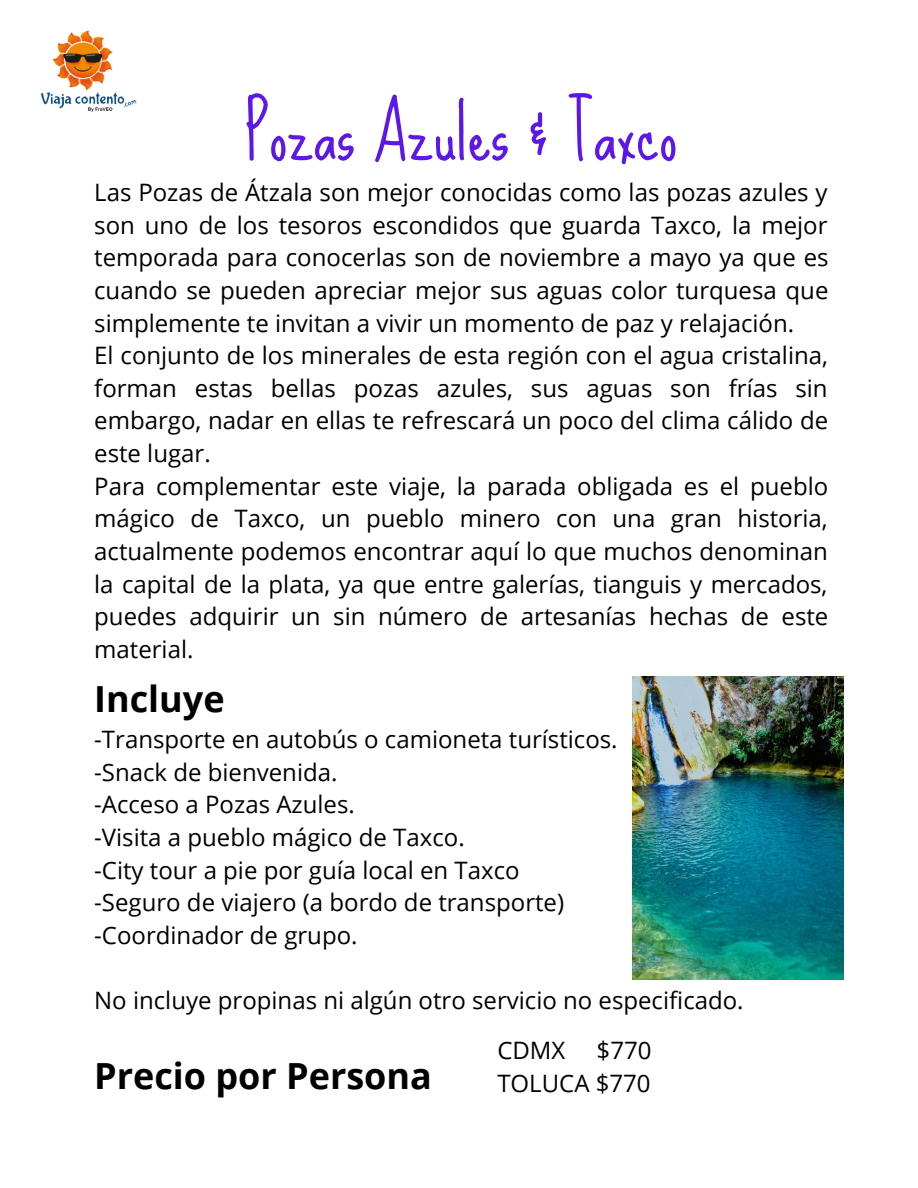
<style>
.page{position:relative;width:918px;height:1188px;background:#fff}
.page>*{position:absolute;margin:0;border:0;box-sizing:border-box;transform-origin:0 0}
.t1{font:72px "Sue Ellen Francisco";color:#5e17eb}
.t2{font:700 36px "Open Sans";color:#000}
.t3{font:24px/32.7px "Open Sans";color:#000}
</style>
<div class="page">
<img style="left:40px;top:30px;width:97px;height:82px">
<img style="left:632px;top:677px;width:212px;height:302px">
<h1 class="t1" style="left:245px;top:93px;width:434px">Pozas Azules &amp; Taxco</h1>
<p class="t3" style="left:94px;top:175px;width:736px">Las Pozas de Átzala son mejor conocidas como las pozas azules y son uno de los tesoros escondidos que guarda Taxco, la mejor temporada para conocerlas son de noviembre a mayo ya que es cuando se pueden apreciar mejor sus aguas color turquesa que simplemente te invitan a vivir un momento de paz y relajación.<br>El conjunto de los minerales de esta región con el agua cristalina, forman estas bellas pozas azules, sus aguas son frías sin embargo, nadar en ellas te refrescará un poco del clima cálido de este lugar.<br>Para complementar este viaje, la parada obligada es el pueblo mágico de Taxco, un pueblo minero con una gran historia, actualmente podemos encontrar aquí lo que muchos denominan la capital de la plata, ya que entre galerías, tianguis y mercados, puedes adquirir un sin número de artesanías hechas de este material.</p>
<h2 class="t2" style="left:94px;top:673px;width:132px">Incluye</h2>
<p class="t3" style="left:94px;top:722px;width:525px">-Transporte en autobús o camioneta turísticos. -Snack de bienvenida.<br>-Acceso a Pozas Azules.<br>-Visita a pueblo mágico de Taxco.<br>-City tour a pie por guía local en Taxco<br>-Seguro de viajero (a bordo de transporte) -Coordinador de grupo.</p>
<p class="t3" style="left:94px;top:983px;width:651px">No incluye propinas ni algún otro servicio no especificado.</p>
<h2 class="t2" style="left:94px;top:1050px;width:339px">Precio por Persona</h2>
<p class="t3" style="left:497px;top:1034px;width:156px;text-align:right">$770<br>TOLUCA $770</p>
<p class="t3" style="left:497px;top:1034px;width:70px">CDMX</p>
</div>
